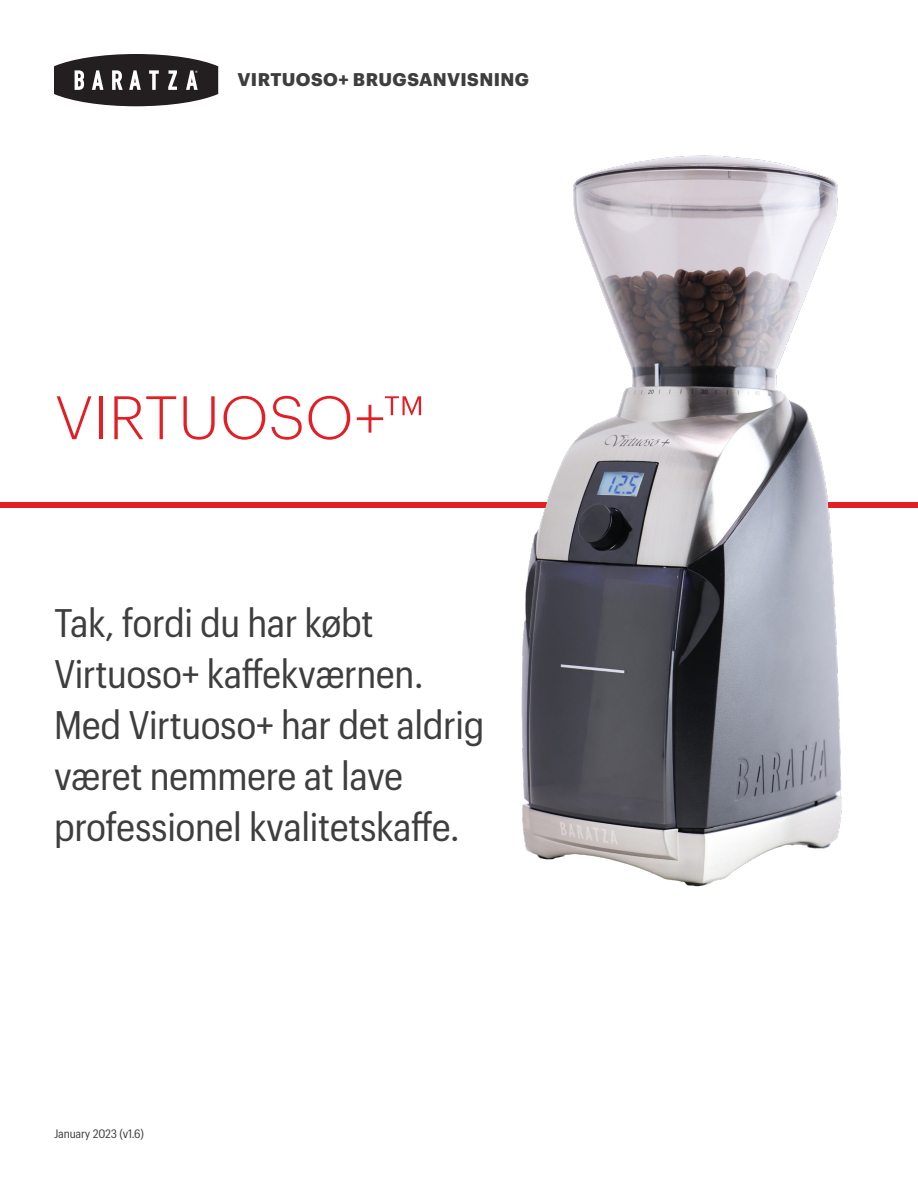
<style>
.page{position:relative;width:918px;height:1188px;background:#fff}
.page>*{position:absolute;margin:0;border:0;box-sizing:border-box;transform-origin:0 0}
.t1{font:300 60px "Graphik";letter-spacing:.01em;color:#e31e24}
.t2{font:39px/51px "Graphik Compact";letter-spacing:-.01em;color:#3e3e3f}
.t3{font:700 18px "Graphik";letter-spacing:.02em;color:#3e3e3f}
.t4{font:12px "Graphik Compact";letter-spacing:-.01em;color:#3e3e3f}
.t5{font:6.3px "Myriad Pro";color:#fff}
</style>
<div class="page">
<svg style="left:54px;top:54px;width:164px;height:52px"></svg>
<div style="left:0;top:502px;width:918px;height:5px;background:#e31e24"></div>
<img style="left:496px;top:155px;width:389px;height:732px">
<p class="t5" style="left:195px;top:69px;width:4px">®</p>
<p class="t3" style="left:238px;top:66px;width:293px">VIRTUOSO+ BRUGSANVISNING</p>
<h1 class="t1" style="left:55px;top:374px;width:370px">VIRTUOSO+™</h1>
<p class="t2" style="left:54px;top:594px;width:432px">Tak, fordi du har købt<br>Virtuoso+ kaffekværnen.<br>Med Virtuoso+ har det aldrig været nemmere at lave professionel kvalitetskaffe.</p>
<p class="t4" style="left:54px;top:1125px;width:92px">January 2023 (v1.6)</p>
</div>
